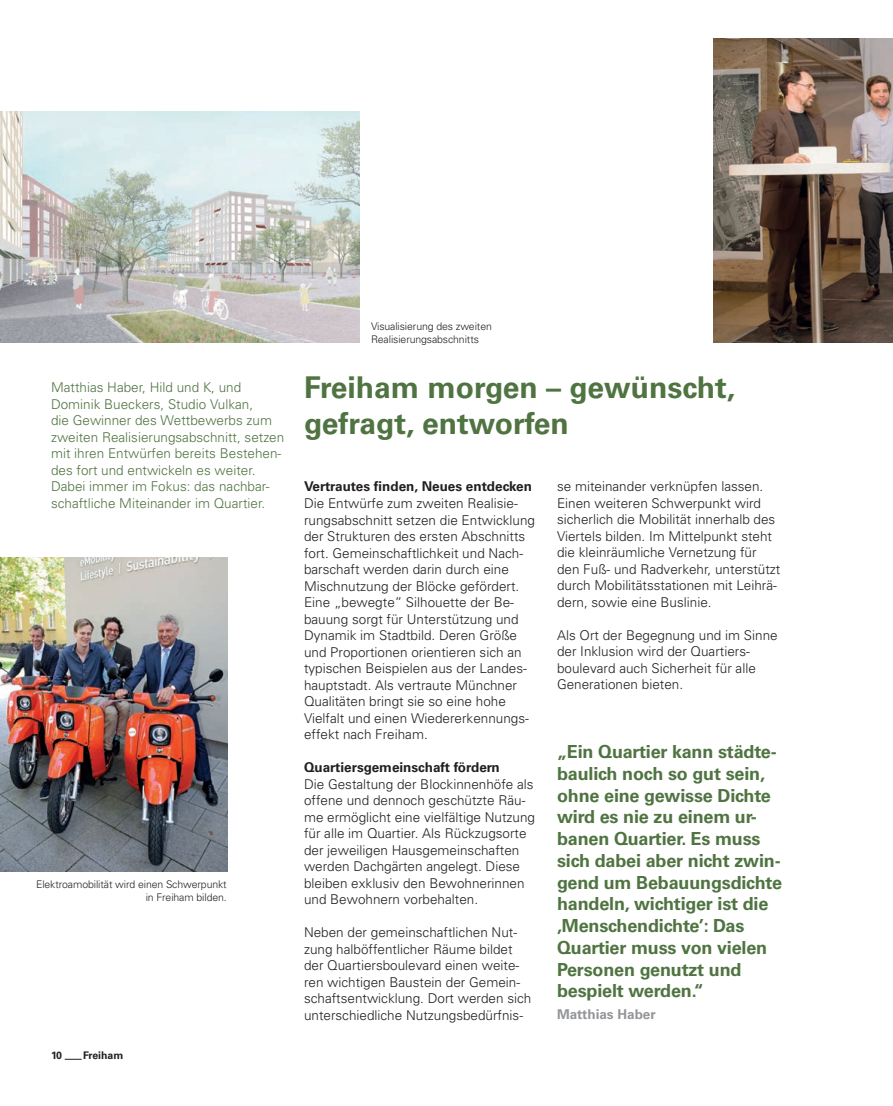
<style>
.page{position:relative;width:893px;height:1106px;background:#fff}
.page>*{position:absolute;margin:0;border:0;box-sizing:border-box;transform-origin:0 0}
.t1{font:700 30px/36px "Univers CE";color:#4f7441}
.t2{font:700 18px/21.8px "Univers CE";letter-spacing:-.01em;color:#4f7441}
.t3{font:300 13.5px/16.5px "Univers";color:#231f20}
.t4{font:300 13.5px/16.5px "Univers";color:#4f7441}
.t5{font:700 13.5px "Univers CE";color:#231f20}
.t6{font:700 13.5px "Univers CE";color:#939598}
.t7{font:300 10.5px/13.2px "Univers";letter-spacing:-.01em;color:#231f20}
.t8{font:700 10.5px "Univers CE";color:#231f20}
</style>
<div class="page">
<svg style="left:65px;top:1059px;width:17px;height:1px"></svg>
<img style="left:0;top:112px;width:359px;height:231px">
<img style="left:713px;top:38px;width:180px;height:305px">
<img style="left:0;top:557px;width:227px;height:314px">
<p class="t4" style="left:51px;top:379px;width:235px">Matthias Haber, Hild und K, und Dominik Bueckers, Studio Vulkan,<br>die Gewinner des Wettbewerbs zum zweiten Realisierungsabschnitt, setzen mit ihren Entwürfen bereits Bestehen&shy;des fort und entwickeln es weiter.<br>Dabei immer im Fokus: das nachbar&shy;schaftliche Miteinander im Quartier.</p>
<p class="t7" style="left:36px;top:877px;width:192px;text-align:right">Elektroamobilität wird einen Schwerpunkt in Freiham bilden.</p>
<p class="t8" style="left:51px;top:1049px;width:13px">10</p>
<p class="t8" style="left:83px;top:1049px;width:42px">Freiham</p>
<p class="t7" style="left:371px;top:319px;width:122px">Visualisierung des zweiten<br>Realisierungsabschnitts</p>
<h1 class="t1" style="left:304px;top:371px;width:433px">Freiham morgen – gewünscht, gefragt, entworfen</h1>
<h2 class="t5" style="left:304px;top:479px;width:229px">Vertrautes finden, Neues entdecken</h2>
<p class="t3" style="left:304px;top:495px;width:233px">Die Entwürfe zum zweiten Realisie&shy;rungsabschnitt setzen die Entwicklung der Strukturen des ersten Abschnitts fort. Gemeinschaftlichkeit und Nach&shy;barschaft werden darin durch eine Mischnutzung der Blöcke gefördert.<br>Eine „bewegte” Silhouette der Be&shy;bauung sorgt für Unterstützung und Dynamik im Stadtbild. Deren Größe und Proportionen orientieren sich an typischen Beispielen aus der Landes&shy;hauptstadt. Als vertraute Münchner Qualitäten bringt sie so eine hohe Vielfalt und einen Wiedererkennungs&shy;effekt nach Freiham.</p>
<h2 class="t5" style="left:304px;top:759px;width:197px">Quartiersgemeinschaft fördern</h2>
<p class="t3" style="left:304px;top:775px;width:233px">Die Gestaltung der Blockinnenhöfe als offene und dennoch geschützte Räu&shy;me ermöglicht eine vielfältige Nutzung für alle im Quartier. Als Rückzugsorte der jeweiligen Hausgemeinschaften werden Dachgärten angelegt. Diese bleiben exklusiv den Bewohnerinnen und Bewohnern vorbehalten.</p>
<p class="t3" style="left:304px;top:924px;width:229px">Neben der gemeinschaftlichen Nut&shy;zung halböffentlicher Räume bildet der Quartiersboulevard einen weite&shy;ren wichtigen Baustein der Gemein&shy;schaftsentwicklung. Dort werden sich unterschiedliche Nutzungsbedürfnis-</p>
<p class="t3" style="left:557px;top:478px;width:225px">se miteinander verknüpfen lassen.<br>Einen weiteren Schwerpunkt wird sicherlich die Mobilität innerhalb des Viertels bilden. Im Mittelpunkt steht die kleinräum liche Vernetzung für den Fuß- und Radverkehr, unterstützt durch Mobilitätsstationen mit Leihrä&shy;dern, sowie eine Buslinie.</p>
<p class="t3" style="left:557px;top:627px;width:222px">Als Ort der Begegnung und im Sinne der Inklusion wird der Quartiers&shy;boulevard auch Sicherheit für alle<br>Generationen bieten.</p>
<p class="t2" style="left:557px;top:741px;width:226px">„Ein Quartier kann städte&shy;baulich noch so gut sein, ohne eine gewisse Dichte wird es nie zu einem ur&shy;banen Quartier. Es muss sich dabei aber nicht zwin&shy;gend um Bebauungsdichte handeln, wichtiger ist die ‚Menschendichte’: Das<br>Quartier muss von vielen<br>Personen genutzt und bespielt werden.“</p>
<p class="t6" style="left:557px;top:1006px;width:100px">Matthias Haber</p>
</div>
